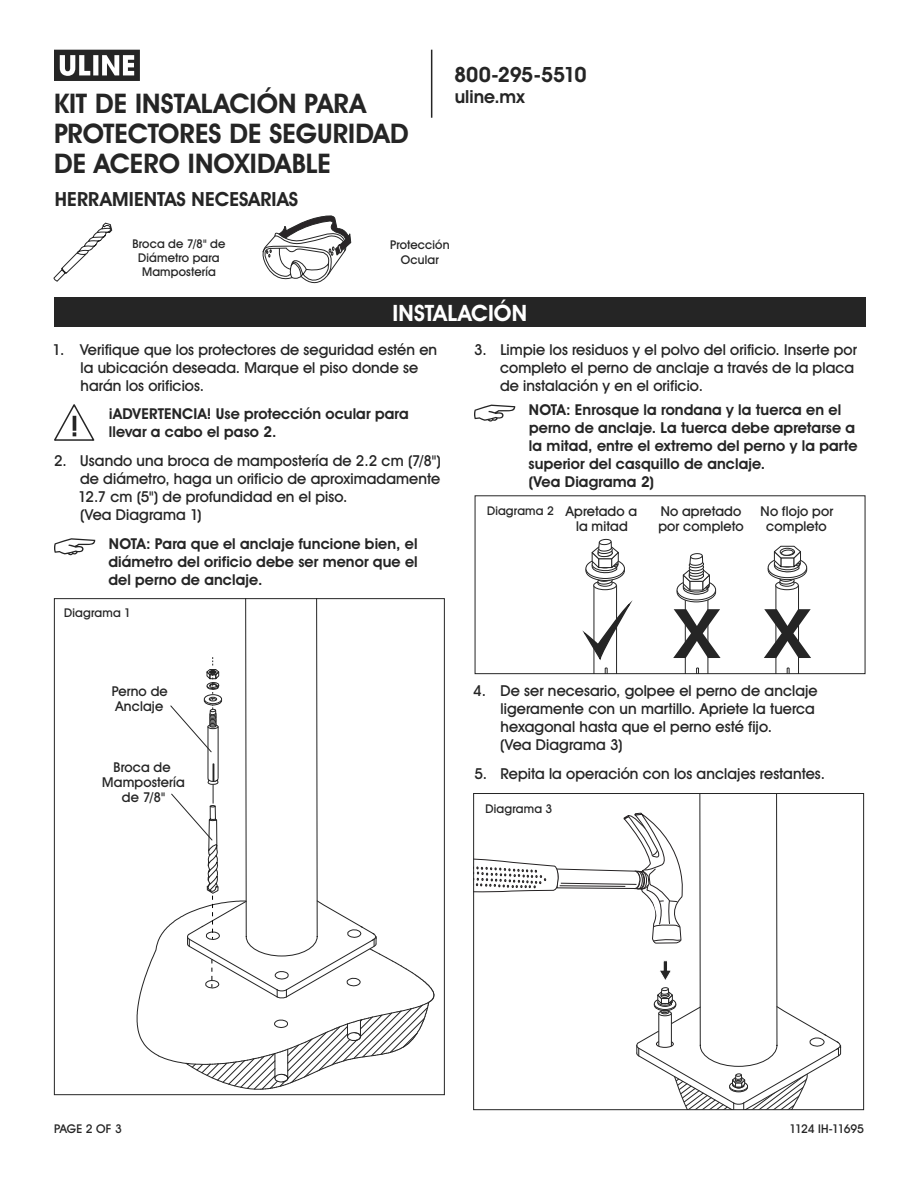
<style>
.page{position:relative;width:918px;height:1188px;background:#fff}
.page>*{position:absolute;margin:0;border:0;box-sizing:border-box;transform-origin:0 0}
.t1{font:700 68.25px "Uline Two Knine";color:#252525;scale:1.14 1}
.t2{font:700 27px/30px "Uline Two Knine";color:#252525}
.t3{font:700 22.5px "Uline Two Knine";letter-spacing:.005em;color:#fff}
.t4{font:700 21px "Uline Two Knine";letter-spacing:-.02em;color:#252525}
.t5{font:700 19.5px "Uline Two Knine";letter-spacing:.005em;color:#252525}
.t6{font:700 18px "Uline Two Knine";color:#252525}
.t7{font:15px/18px "Uline Two Knine";letter-spacing:.005em;color:#252525}
.t8{font:700 15px/18px "Uline Two Knine";letter-spacing:.005em;color:#252525}
.t9{font:13.5px/15px "Uline Two Knine";letter-spacing:.01em;color:#252525}
.t10{font:12px/14.4px "Uline Two Knine";letter-spacing:.015em;color:#252525;text-align:center}
.t11{font:12px "Uline Two Knine";letter-spacing:-.04em;color:#252525}
.s1{font-size:13.5px}
</style>
<div class="page">
<svg style="left:54px;top:50px;width:86px;height:31px"></svg>
<hr style="left:431px;top:50px;width:1px;height:68px;background:#252525">
<div style="left:54px;top:297px;width:811px;height:30px;background:#252525"></div>
<svg style="left:54px;top:538px;width:41px;height:17px"></svg>
<svg style="left:474px;top:405px;width:41px;height:17px"></svg>
<svg style="left:53px;top:222px;width:60px;height:60px"></svg>
<svg style="left:54px;top:404px;width:40px;height:37px"></svg>
<svg style="left:262px;top:215px;width:89px;height:69px"></svg>
<svg style="left:475px;top:795px;width:366px;height:313px"></svg>
<div style="left:473px;top:793px;width:391px;height:317px;border:1px solid #252525"></div>
<svg style="left:676px;top:553px;width:40px;height:119px"></svg>
<div style="left:690px;top:553px;width:12px;height:6px;background:#fff;border-radius:50%"></div>
<div style="left:690px;top:553px;width:13px;height:6px;border:1px solid #252525;border-radius:50%"></div>
<svg style="left:767px;top:545px;width:41px;height:127px"></svg>
<div style="left:781px;top:550px;width:12px;height:6px;background:#fff;border-radius:50%"></div>
<div style="left:781px;top:549px;width:13px;height:7px;border:1px solid #252525;border-radius:50%"></div>
<svg style="left:583px;top:538px;width:48px;height:134px"></svg>
<div style="left:475px;top:495px;width:390px;height:179px;border:1px solid #252525"></div>
<svg style="left:136px;top:599px;width:298px;height:491px"></svg>
<h2 class="t2" style="left:54px;top:88px;width:356px">KIT DE INSTALACIÓN PARA<br>PROTECTORES DE SEGURIDAD<br>DE ACERO INOXIDABLE</h2>
<h3 class="t4" style="left:454px;top:62px;width:134px">800-295-5510</h3>
<p class="t6" style="left:455px;top:85px;width:71px">uline.mx</p>
<h3 class="t5" style="left:55px;top:188px;width:245px">HERRAMIENTAS NECESARIAS</h3>
<p class="t10" style="left:132px;top:236px;width:95px">Broca de 7/8" de<br>Diámetro para<br>Mampostería</p>
<p class="t10" style="left:390px;top:238px;width:61px">Protección<br>Ocular</p>
<h3 class="t3" style="left:392px;top:299px;width:136px">INSTALACIÓN</h3>
<p class="t7" style="left:81px;top:340px;width:358px;text-indent:-28px">1. Verifique que los protectores de seguridad estén en la ubicación deseada. Marque el piso donde se harán los orificios.</p>
<p class="t8" style="left:108px;top:405px;width:302px">¡ADVERTENCIA! Use protección ocular para llevar a cabo el paso 2.</p>
<p class="t7" style="left:78px;top:452px;width:364px;text-indent:-24px">2. Usando una broca de mampostería de 2.2 cm (7/8") de diámetro, haga un orificio de aproximadamente 12.7 cm (5") de profundidad en el piso.<br>(Vea Diagrama 1)</p>
<p class="t8" style="left:108px;top:535px;width:311px;text-align:justify">NOTA: Para que el anclaje funcione bien, el diámetro del orificio debe ser menor que el del perno de anclaje.</p>
<p class="t7" style="left:500px;top:340px;width:358px;text-indent:-26px">3. Limpie los residuos y el polvo del orificio. Inserte por completo el perno de anclaje a través de la placa de instalación y en el orificio.</p>
<p class="t8" style="left:529px;top:401px;width:330px">NOTA: Enrosque la rondana y la tuerca en el perno de anclaje. La tuerca debe apretarse a la mitad, entre el extremo del perno y la parte superior del casquillo de anclaje.<br>(Vea Diagrama 2)</p>
<p class="t10" style="left:487px;top:504px;width:152px">Diagrama 2 <span class="s1">Apretado a</span></p>
<p class="t9" style="left:576px;top:519px;width:53px">la mitad</p>
<p class="t9" style="left:658px;top:504px;width:87px">No apretado por completo</p>
<p class="t9" style="left:761px;top:504px;width:74px;text-align:center">No flojo por completo</p>
<p class="t10" style="left:64px;top:605px;width:68px">Diagrama 1</p>
<p class="t9" style="left:112px;top:684px;width:58px">Perno de<br>Anclaje</p>
<p class="t9" style="left:102px;top:759px;width:84px;text-align:center">Broca de<br>Mampostería de 7/8"</p>
<h1 class="t1" style="left:674px;top:592px;width:121px">X X</h1>
<p class="t7" style="left:500px;top:682px;width:319px;text-indent:-27px">4. De ser necesario, golpee el perno de anclaje ligeramente con un martillo. Apriete la tuerca hexagonal hasta que el perno esté fijo.<br>(Vea Diagrama 3)</p>
<p class="t7" style="left:474px;top:764px;width:352px">5. Repita la operación con los anclajes restantes.</p>
<p class="t10" style="left:486px;top:801px;width:68px">Diagrama 3</p>
<p class="t10" style="left:54px;top:1122px;width:69px">PAGE 2 OF 3</p>
<p class="t11" style="left:790px;top:1122px;width:76px">1124 IH-11695</p>
</div>
